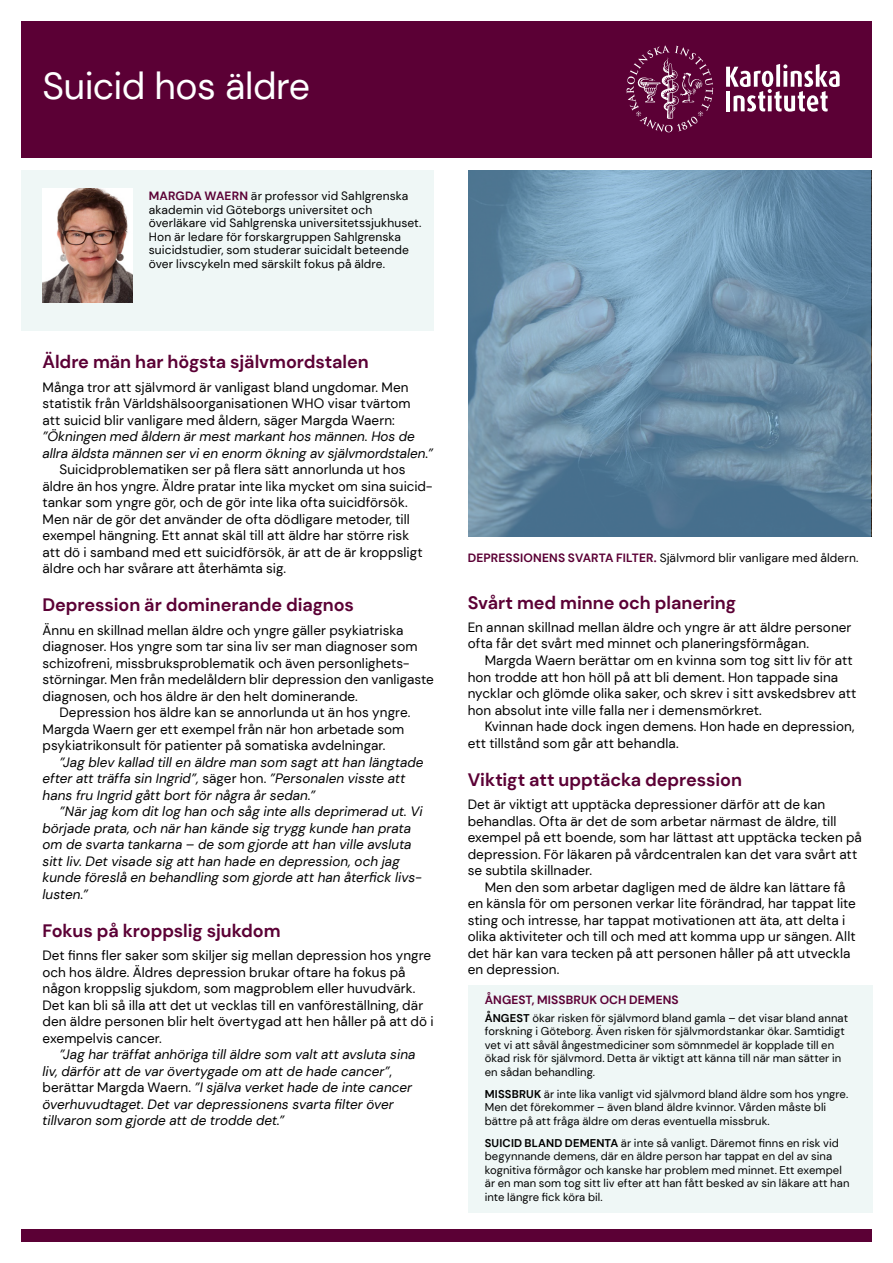
<style>
.page{position:relative;width:893px;height:1263px;background:#fff}
.page>*{position:absolute;margin:0;border:0;box-sizing:border-box;transform-origin:0 0}
.rubrik_1{font:37.5px "DM Sans";letter-spacing:-.015em;color:#fff}
.Underrubbe{font:700 18px "DM Sans";letter-spacing:-.005em;color:#5b0035}
.bröd_utan_indrag{font:13.5px/16.5px "DM Sans";letter-spacing:.005em;color:#000}
.bröd_med_indrag{font:13.5px/16.5px "DM Sans";letter-spacing:.005em;color:#000}
.bröd_med_indrag-2{font:italic 13.5px/16.5px "DM Sans";letter-spacing:.005em;color:#000}
.Presentation{font:12px/13.5px "DM Sans";letter-spacing:.01em;color:#000}
.psyk_bildtext{font:12px "DM Sans";letter-spacing:.01em;color:#000}
.Faktaruta{font:700 12px "DM Sans";letter-spacing:.01em;color:#5b0035}
.Faktaruta-2{font:11.25px/13.5px "DM Sans";letter-spacing:.01em;color:#000}
.s1{font-weight:700;color:#5b0035}
.s2{font-style:italic}
.s3{font-style:normal}
.s4{font-weight:700}
</style>
<div class="page">
<div style="left:21px;top:21px;width:851px;height:136px;background:#5b0035"></div>
<svg style="left:726px;top:64px;width:114px;height:48px"></svg>
<svg style="left:627px;top:45px;width:86px;height:87px"></svg>
<div style="left:21px;top:1229px;width:851px;height:13px;background:#5b0035"></div>
<div style="left:468px;top:985px;width:405px;height:228px;background:#eff7f6"></div>
<div style="left:21px;top:170px;width:413px;height:160px;background:#eff7f6"></div>
<img style="left:43px;top:188px;width:90px;height:115px">
<svg style="left:468px;top:170px;width:403px;height:366px"></svg>
<h1 class="rubrik_1" style="left:43px;top:63px;width:269px">Suicid hos äldre</h1>
<p class="Presentation" style="left:149px;top:189px;width:274px"><span class="s1">MARGDA WAERN</span> är professor vid Sahlgrenska akademin vid Göteborgs universitet och överläkare vid Sahlgrenska universitetssjukhuset.<br>Hon är ledare för forskargruppen Sahlgrenska suicidstudier, som studerar suicidalt beteende över livscykeln med särskilt fokus på äldre.</p>
<h2 class="Underrubbe" style="left:43px;top:351px;width:328px">Äldre män har högsta självmordstalen</h2>
<p class="bröd_utan_indrag" style="left:43px;top:379px;width:392px">Många tror att självmord är vanligast bland ungdomar. Men statistik från Världshälsoorganisationen WHO visar tvärtom<br>att suicid blir vanligare med åldern, säger Margda Waern: <span class="s2">”Ökningen med åldern är mest markant hos männen. Hos de allra äldsta männen ser vi en enorm ökning av självmordstalen.”</span></p>
<p class="bröd_med_indrag" style="left:43px;top:461px;width:392px;text-indent:17px">Suicidproblematiken ser på flera sätt annorlunda ut hos äldre än hos yngre. Äldre pratar inte lika mycket om sina suicid&shy;tankar som yngre gör, och de gör inte lika ofta suicidförsök.<br>Men när de gör det använder de ofta dödligare metoder, till exempel hängning. Ett annat skäl till att äldre har större risk<br>att dö i samband med ett suicidförsök, är att de är kroppsligt äldre och har svårare att återhämta sig.</p>
<h2 class="Underrubbe" style="left:43px;top:594px;width:313px">Depression är dominerande diagnos</h2>
<p class="bröd_utan_indrag" style="left:43px;top:622px;width:393px">Ännu en skillnad mellan äldre och yngre gäller psykiatriska diagnoser. Hos yngre som tar sina liv ser man diagnoser som schizofreni, missbruksproblematik och även personlighets&shy;störningar. Men från medelåldern blir depression den vanligaste diagnosen, och hos äldre är den helt dominerande.</p>
<p class="bröd_med_indrag" style="left:43px;top:704px;width:369px;text-indent:17px">Depression hos äldre kan se annorlunda ut än hos yngre.<br>Margda Waern ger ett exempel från när hon arbetade som psykiatrikonsult för patienter på somatiska avdelningar.</p>
<p class="bröd_med_indrag-2" style="left:43px;top:754px;width:383px;text-indent:17px">”Jag blev kallad till en äldre man som sagt att han längtade efter att träffa sin Ingrid”, <span class="s3">säger hon.</span> ”Personalen visste att hans fru Ingrid gått bort för några år sedan.”</p>
<p class="bröd_med_indrag-2" style="left:43px;top:803px;width:382px;text-indent:17px">”När jag kom dit log han och såg inte alls deprimerad ut. Vi började prata, och när han kände sig trygg kunde han prata om de svarta tankarna – de som gjorde att han ville avsluta sitt liv. Det visade sig att han hade en depression, och jag kunde föreslå en behandling som gjorde att han återfick livs&shy;lusten.”</p>
<h2 class="Underrubbe" style="left:43px;top:919px;width:240px">Fokus på kroppslig sjukdom</h2>
<p class="bröd_utan_indrag" style="left:43px;top:947px;width:393px">Det finns fler saker som skiljer sig mellan depression hos yngre och hos äldre. Äldres depression brukar oftare ha fokus på någon kroppslig sjukdom, som magproblem eller huvudvärk.<br>Det kan bli så illa att det ut vecklas till en vanföreställning, där den äldre personen blir helt övertygad att hen håller på att dö i exempelvis cancer.</p>
<p class="bröd_med_indrag-2" style="left:43px;top:1046px;width:374px;text-indent:17px">”Jag har träffat anhöriga till äldre som valt att avsluta sina liv, därför att de var övertygade om att de hade cancer”<span class="s3">, berättar Margda Waern.</span> ”I själva verket hade de inte cancer överhuvudtaget. Det var depressionens svarta filter över tillvaron som gjorde att de trodde det.”</p>
<p class="psyk_bildtext" style="left:468px;top:550px;width:392px"><span class="s1">DEPRESSIONENS SVARTA FILTER.</span> Självmord blir vanligare med åldern.</p>
<h2 class="Underrubbe" style="left:468px;top:591px;width:270px">Svårt med minne och planering</h2>
<p class="bröd_utan_indrag" style="left:468px;top:619px;width:385px">En annan skillnad mellan äldre och yngre är att äldre personer ofta får det svårt med minnet och planeringsförmågan.</p>
<p class="bröd_med_indrag" style="left:468px;top:652px;width:390px;text-indent:17px">Margda Waern berättar om en kvinna som tog sitt liv för att hon trodde att hon höll på att bli dement. Hon tappade sina nycklar och glömde olika saker, och skrev i sitt avskedsbrev att hon absolut inte ville falla ner i demensmörkret.</p>
<p class="bröd_med_indrag" style="left:468px;top:718px;width:388px;text-indent:17px">Kvinnan hade dock ingen demens. Hon hade en depression, ett tillstånd som går att behandla.</p>
<h2 class="Underrubbe" style="left:468px;top:768px;width:276px">Viktigt att upptäcka depression</h2>
<p class="bröd_utan_indrag" style="left:468px;top:796px;width:396px">Det är viktigt att upptäcka depressioner därför att de kan behandlas. Ofta är det de som arbetar närmast de äldre, till exempel på ett boende, som har lättast att upptäcka tecken på depression. För läkaren på vårdcentralen kan det vara svårt att se subtila skillnader.</p>
<p class="bröd_med_indrag" style="left:468px;top:878px;width:390px;text-indent:17px">Men den som arbetar dagligen med de äldre kan lättare få en känsla för om personen verkar lite förändrad, har tappat lite sting och intresse, har tappat motivationen att äta, att delta i olika aktiviteter och till och med att komma upp ur sängen. Allt det här kan vara tecken på att personen håller på att utveckla en depression.</p>
<p class="Faktaruta" style="left:485px;top:992px;width:195px">ÅNGEST, MISSBRUK OCH DEMENS</p>
<p class="Faktaruta-2" style="left:485px;top:1011px;width:365px"><span class="s4">ÅNGEST</span> ökar risken för självmord bland gamla – det visar bland annat forskning i Göteborg. Även risken för självmordstankar ökar. Samtidigt vet vi att såväl ångestmediciner som sömnmedel är kopplade till en ökad risk för självmord. Detta är viktigt att känna till när man sätter in en sådan behandling.</p>
<p class="Faktaruta-2" style="left:485px;top:1087px;width:365px"><span class="s4">MISSBRUK</span> är inte lika vanligt vid självmord bland äldre som hos yngre.<br>Men det förekommer – även bland äldre kvinnor. Vården måste bli bättre på att fråga äldre om deras eventuella missbruk.</p>
<p class="Faktaruta-2" style="left:485px;top:1136px;width:366px"><span class="s4">SUICID BLAND DEMENTA</span> är inte så vanligt. Däremot finns en risk vid begynnande demens, där en äldre person har tappat en del av sina kognitiva förmågor och kanske har problem med minnet. Ett exempel är en man som tog sitt liv efter att han fått besked av sin läkare att han inte längre fick köra bil.</p>
</div>
